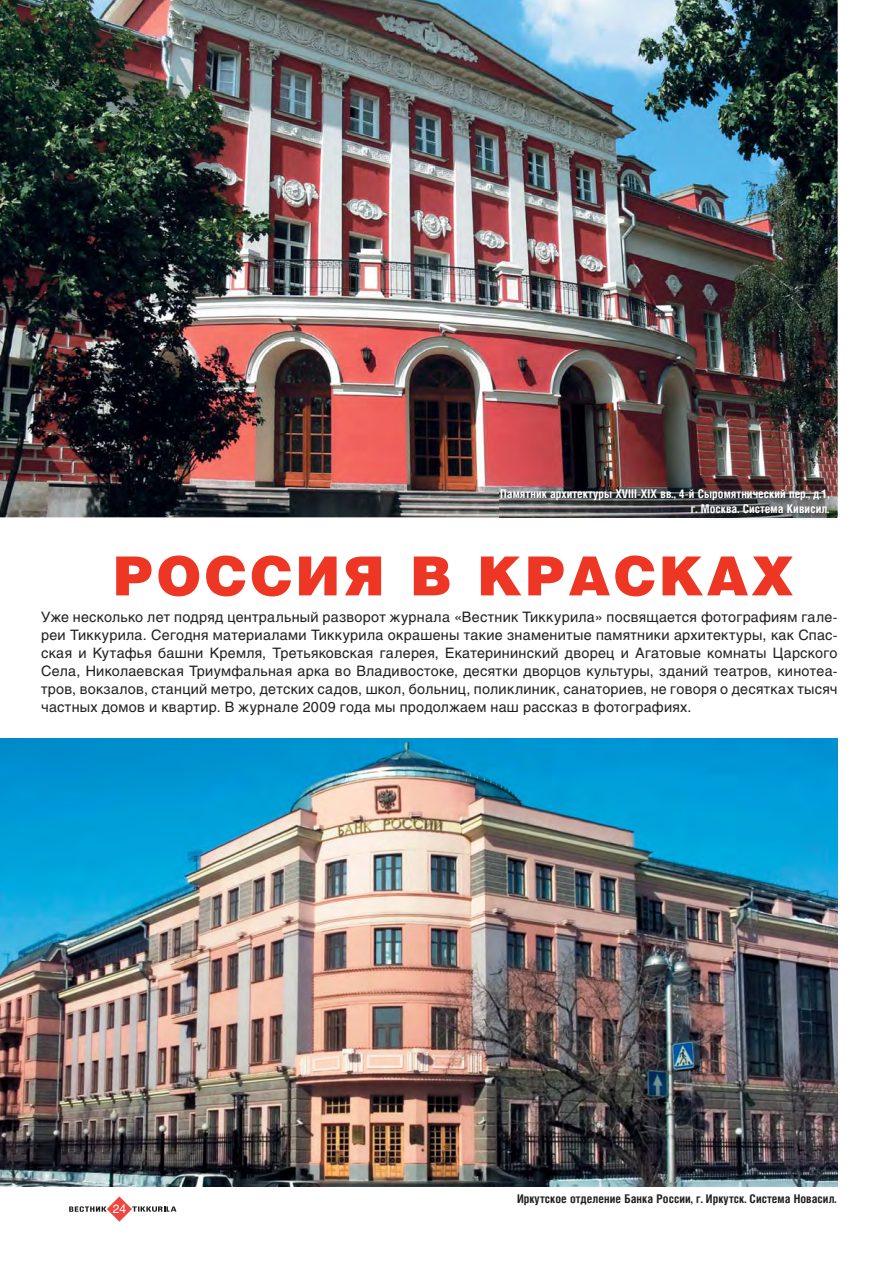
<style>
.page{position:relative;width:893px;height:1263px;background:#fff}
.page>*{position:absolute;margin:0;border:0;box-sizing:border-box;transform-origin:0 0}
.t1{font:900 54px "Helios";letter-spacing:.05em;color:#ee3625}
.t2{font:14.25px/18px "Helios";letter-spacing:.02em;color:#231f20;text-align:justify}
.t3{font:700 12px/14.4px "Helios Cond";letter-spacing:.005em;color:#fff;text-align:right}
.t4{font:700 12px "Helios Cond";letter-spacing:.005em;color:#231f20}
.t5{font:12px "Helios";color:#fff}
</style>
<div class="page">
<svg style="left:69px;top:1196px;width:108px;height:26px"></svg>
<img style="left:0;top:738px;width:838px;height:448px">
<img style="left:0;top:0;width:838px;height:517px">
<img style="left:499px;top:487px;width:338px;height:32px">
<p class="t3" style="left:500px;top:488px;width:330px">Памятник архитектуры XVIII-XIX вв., 4-й Сыромятнический пер., д.1, г. Москва. Система Кивисил.</p>
<h1 class="t1" style="left:112px;top:557px;width:682px">РОС СИЯ В КРАС КАХ</h1>
<p class="t2" style="left:41px;top:609px;width:798px">Уже несколько лет подряд центральный разворот журнала «Вестник Тиккурила» посвящается фотографиям гале&shy;реи Тиккурила. Сегодня материалами Тиккурила окрашены такие знаменитые памятники архитектуры, как Спас&shy;ская и Кутафья башни Кремля, Третьяковская галерея, Екатерининский дворец и Агатовые комнаты Царского Села, Николаевская Триумфальная арка во Владивостоке, десятки дворцов культуры, зданий театров, кинотеа&shy;тров, вокзалов, станций метро, детских садов, школ, больниц, поликлиник, санаториев, не говоря о десятках тысяч частных домов и квартир. В журнале 2009 года мы продолжаем наш рассказ в фотографиях.</p>
<p class="t5" style="left:113px;top:1204px;width:15px">24</p>
<p class="t4" style="left:517px;top:1193px;width:321px">Иркутское отделение Банка России, г. Иркутск. Система Новасил.</p>
</div>
